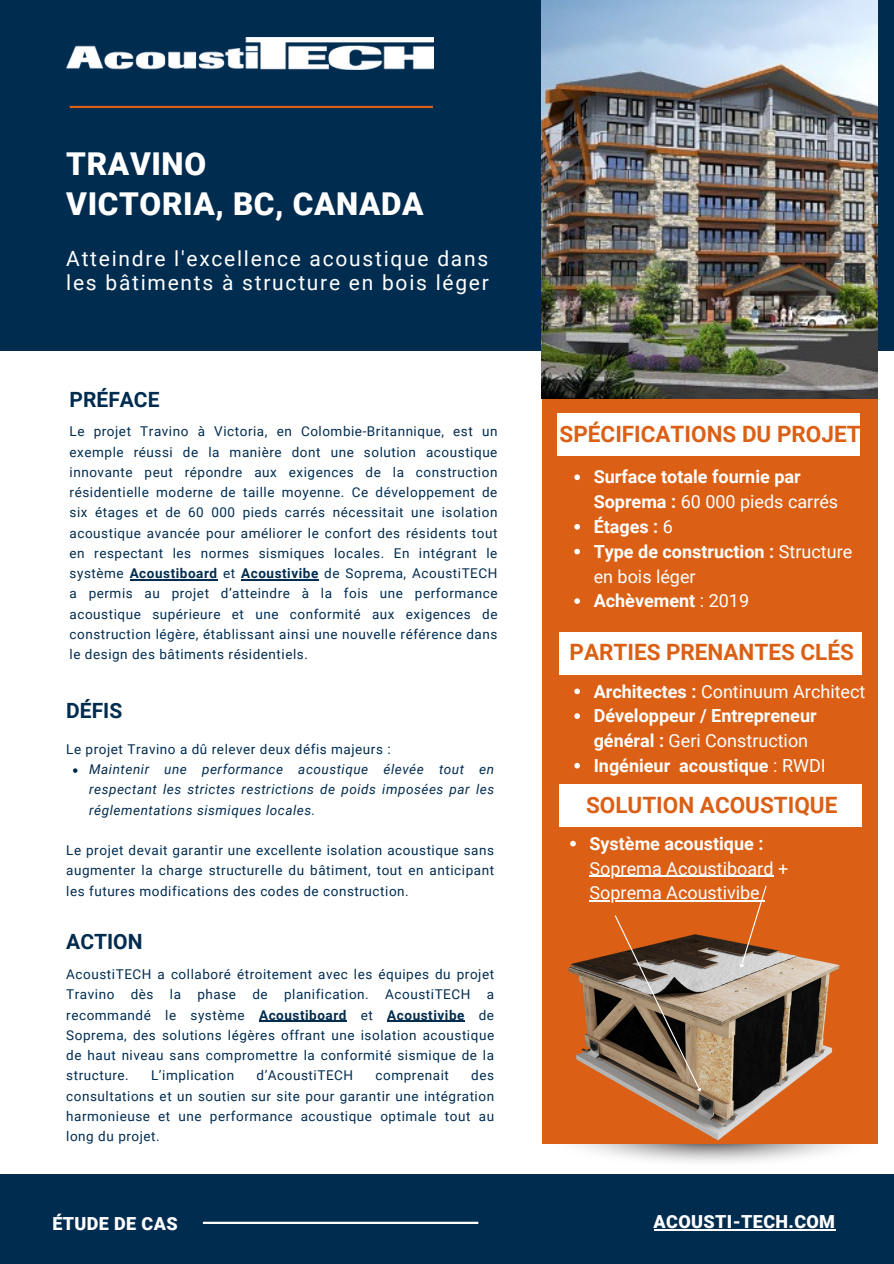
<style>
.page{position:relative;width:894px;height:1264px;background:#fff}
.page>*{position:absolute;margin:0;border:0;box-sizing:border-box;transform-origin:0 0}
.t1{font:900 31.5px/40.5px "Roboto";letter-spacing:.02em;color:#fff}
.t2{font:700 22.5px "Roboto";color:#db6015}
.t3{font:21px/23.7px "Roboto";letter-spacing:.085em;color:#fff}
.t4{font:700 21px "Roboto";color:#002c50}
.t5{font:700 18px/24.8px "Roboto";color:#fff}
.t6{font:18px/24.8px "Roboto";color:#fff}
.t7{font:900 18px "Roboto";letter-spacing:.02em;color:#fff}
.t8{font:13.5px/20.2px "Roboto";letter-spacing:.04em;color:#002c50;text-align:justify}
.t9{font:italic 13.5px/20.2px "Roboto";letter-spacing:.04em;color:#002c50;text-align:justify}
.s1{font-weight:700}
.s2{font-weight:400}
</style>
<div class="page">
<div style="left:0;top:0;width:893px;height:350px;background:#002c50"></div>
<img style="left:66px;top:37px;width:367px;height:33px">
<div style="left:0;top:1174px;width:893px;height:89px;background:#002c50"></div>
<hr style="left:70px;top:106px;width:363px;height:2px;background:#db6015">
<img style="left:543px;top:1143px;width:335px;height:19px">
<div style="left:541px;top:398px;width:336px;height:745px;background:#db6015"></div>
<img style="left:541px;top:0;width:336px;height:398px">
<div style="left:558px;top:631px;width:303px;height:43px;background:#fff"></div>
<svg style="left:570px;top:840px;width:5px;height:6px"></svg>
<hr style="left:589px;top:875px;width:184px;height:1px;background:#fff">
<hr style="left:589px;top:900px;width:170px;height:1px;background:#fff">
<div style="left:558px;top:784px;width:303px;height:42px;background:#fff"></div>
<div style="left:557px;top:413px;width:302px;height:43px;background:#fff"></div>
<img style="left:563px;top:935px;width:278px;height:226px">
<svg style="left:574px;top:688px;width:6px;height:6px"></svg>
<svg style="left:574px;top:713px;width:6px;height:6px"></svg>
<svg style="left:574px;top:762px;width:6px;height:6px"></svg>
<hr style="left:130px;top:579px;width:87px;height:1px;background:#002c50">
<hr style="left:241px;top:579px;width:78px;height:1px;background:#002c50">
<svg style="left:574px;top:474px;width:6px;height:6px"></svg>
<svg style="left:574px;top:524px;width:6px;height:5px"></svg>
<svg style="left:574px;top:548px;width:6px;height:6px"></svg>
<svg style="left:574px;top:598px;width:6px;height:6px"></svg>
<svg style="left:73px;top:768px;width:4px;height:4px"></svg>
<hr style="left:259px;top:1020px;width:88px;height:1px;background:#002c50">
<hr style="left:387px;top:1020px;width:78px;height:1px;background:#002c50">
<svg style="left:736px;top:885px;width:31px;height:84px"></svg>
<svg style="left:613px;top:915px;width:90px;height:179px"></svg>
<hr style="left:203px;top:1221px;width:275px;height:2px;background:#fff">
<hr style="left:653px;top:1229px;width:182px;height:1px;background:#fff">
<p class="t1" style="left:66px;top:144px;width:359px">TRAVINO<br>VICTORIA, BC, CANADA</p>
<p class="t3" style="left:66px;top:247px;width:424px">Atteindre l'excellence acoustique dans les bâtiments à structure en bois léger</p>
<p class="t4" style="left:70px;top:387px;width:91px">PRÉFACE</p>
<p class="t8" style="left:70px;top:421px;width:429px">Le projet Travino à Victoria, en Colombie-Britannique, est un exemple réussi de la manière dont une solution acoustique innovante peut répondre aux exigences de la construction résidentielle moderne de taille moyenne. Ce développement de six étages et de 60 000 pieds carrés nécessitait une isolation acoustique avancée pour améliorer le confort des résidents tout en respectant les normes sismiques locales. En intégrant le système <span class="s1">Acoustiboard</span> et <span class="s1">Acoustivibe</span> de Soprema, AcoustiTECH a permis au projet d’atteindre à la fois une performance acoustique supérieure et une conformité aux exigences de construction légère, établissant ainsi une nouvelle référence dans le design des bâtiments résidentiels.</p>
<p class="t4" style="left:66px;top:698px;width:57px">DÉFIS</p>
<h2 class="t8" style="left:66px;top:739px;width:326px">Le projet Travino a dû relever deux défis majeurs :</h2>
<p class="t9" style="left:89px;top:759px;width:406px">Maintenir une performance acoustique élevée tout en respectant les strictes restrictions de poids imposées par les réglementations sismiques locales.</p>
<p class="t8" style="left:66px;top:840px;width:429px">Le projet devait garantir une excellente isolation acoustique sans augmenter la charge structurelle du bâtiment, tout en anticipant les futures modifications des codes de construction.</p>
<h4 class="t4" style="left:66px;top:930px;width:78px">ACTION</h4>
<h4 class="t8" style="left:66px;top:964px;width:429px">AcoustiTECH a collaboré étroitement avec les équipes du projet Travino dès la phase de planification. AcoustiTECH a recommandé le système <span class="s1">Acoustiboard</span> et <span class="s1">Acoustivibe</span> de Soprema, des solutions légères offrant une isolation acoustique de haut niveau sans compromettre la conformité sismique de la structure.</h4>
<h4 class="t8" style="left:66px;top:1065px;width:429px;text-indent:405px">des consultations et un soutien sur site pour garantir une intégration harmonieuse et une performance acoustique optimale tout au long du projet.</h4>
<h4 class="t8" style="left:151px;top:1065px;width:84px">L’implication</h4>
<h4 class="t8" style="left:256px;top:1065px;width:98px">d’AcoustiTECH</h4>
<h4 class="t8" style="left:375px;top:1065px;width:75px">comprenait</h4>
<p class="t2" style="left:559px;top:421px;width:302px">SPÉCIFICATIONS DU PROJET</p>
<h2 class="t5" style="left:593px;top:465px;width:246px">Surface totale fournie par<br>Soprema : <span class="s2">60 000 pieds carrés</span></h2>
<p class="t5" style="left:593px;top:514px;width:81px">Étages : <span class="s2">6</span></p>
<p class="t6" style="left:593px;top:539px;width:260px"><span class="s1">Type de construction :</span> Structure en bois léger</p>
<p class="t5" style="left:593px;top:588px;width:157px">Achèvement <span class="s2">: 2019</span></p>
<p class="t2" style="left:569px;top:639px;width:286px">PARTIES PRENANTES CLÉS</p>
<h2 class="t6" style="left:593px;top:679px;width:273px"><span class="s1">Architectes :</span> Continuum Architect</h2>
<h2 class="t5" style="left:593px;top:703px;width:224px">Développeur / Entrepreneur général : <span class="s2">Geri Construction</span></h2>
<p class="t5" style="left:593px;top:753px;width:233px">Ingénieur acoustique <span class="s2">: RWDI</span></p>
<p class="t2" style="left:586px;top:792px;width:253px">SOLUTION ACOUSTIQUE</p>
<h2 class="t5" style="left:589px;top:831px;width:175px">Système acoustique :</h2>
<h2 class="t6" style="left:589px;top:856px;width:200px">Soprema Acoustiboard +</h2>
<p class="t6" style="left:589px;top:880px;width:172px">Soprema Acoustivibe</p>
<h3 class="t7" style="left:52px;top:1212px;width:127px">ÉTUDE DE CAS</h3>
<h3 class="t7" style="left:653px;top:1211px;width:183px">ACOUSTI-TECH.COM</h3>
</div>
